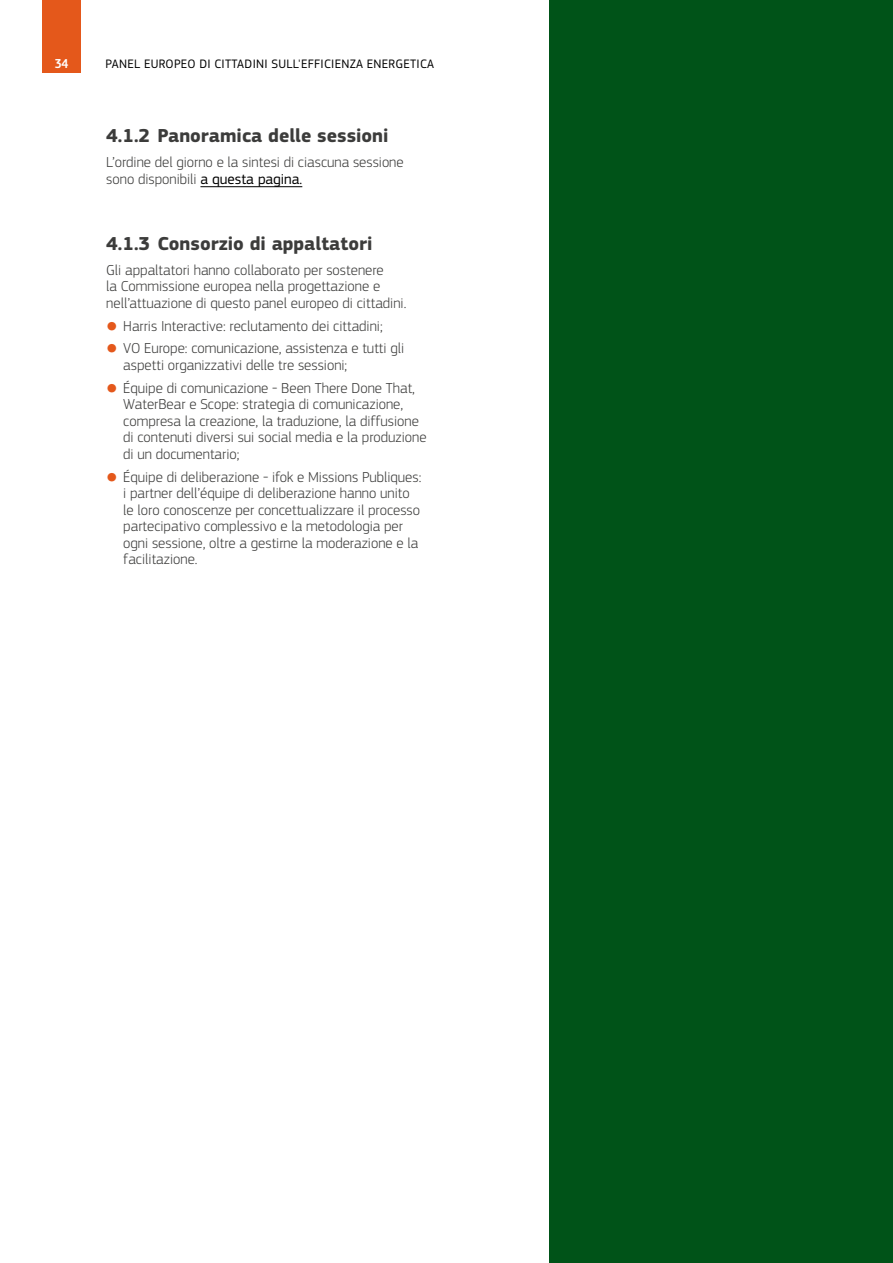
<style>
.page{position:relative;width:893px;height:1263px;background:#fff}
.page>*{position:absolute;margin:0;border:0;box-sizing:border-box;transform-origin:0 0}
.Heading_3__H3__numbering{font:700 19.5px "EC Square Sans Pro";color:#3c3c3b}
.Body_text__P{font:300 15px/16.5px "EC Square Sans Pro";color:#3c3c3b}
.t1{font:500 13.5px "EC Square Sans Cond Pro";color:#fff}
.t2{font:12.75px "EC Square Sans Pro";letter-spacing:.02em;color:#000}
.s1{font-weight:400;color:#000}
.s2{font-weight:500;font-size:13.5px;color:#e4581b}
</style>
<div class="page">
<div style="left:550px;top:0;width:343px;height:1263px;background:#005318"></div>
<div style="left:43px;top:0;width:38px;height:72px;background:#e4581b"></div>
<hr style="left:200px;top:186px;width:102px;height:1px;background:#000">
<p class="t1" style="left:55px;top:56px;width:15px">34</p>
<p class="t2" style="left:105px;top:56px;width:330px">PANEL EUROPEO DI CITTADINI SULL'EFFICIENZA ENERGETICA</p>
<h3 class="Heading_3__H3__numbering" style="left:106px;top:124px;width:284px">4.1.2 Panoramica delle sessioni</h3>
<p class="Body_text__P" style="left:106px;top:154px;width:299px">L’ordine del giorno e la sintesi di ciascuna sessione sono disponibili <span class="s1">a questa pagina.</span></p>
<h3 class="Heading_3__H3__numbering" style="left:106px;top:232px;width:268px">4.1.3 Consorzio di appaltatori</h3>
<p class="Body_text__P" style="left:106px;top:261px;width:302px">Gli appaltatori hanno collaborato per sostenere<br>la Commissione europea nella progettazione e nell’attuazione di questo panel europeo di cittadini.</p>
<p class="Body_text__P" style="left:106px;top:317px;width:278px"><span class="s2">●</span> Harris Interactive: reclutamento dei cittadini;</p>
<p class="Body_text__P" style="left:123px;top:340px;width:282px;text-indent:-17px"><span class="s2">●</span> VO Europe: comunicazione, assistenza e tutti gli aspetti organizzativi delle tre sessioni;</p>
<p class="Body_text__P" style="left:123px;top:379px;width:305px;text-indent:-17px"><span class="s2">●</span> Équipe di comunicazione - Been There Done That, WaterBear e Scope: strategia di comunicazione, compresa la creazione, la traduzione, la diffusione di contenuti diversi sui social media e la produzione di un documentario;</p>
<p class="Body_text__P" style="left:123px;top:468px;width:300px;text-indent:-17px"><span class="s2">●</span> Équipe di deliberazione - ifok e Missions Publiques: i partner dell’équipe di deliberazione hanno unito le loro conoscenze per concettualizzare il processo partecipativo complessivo e la metodologia per ogni sessione, oltre a gestirne la moderazione e la facilitazione.</p>
</div>
